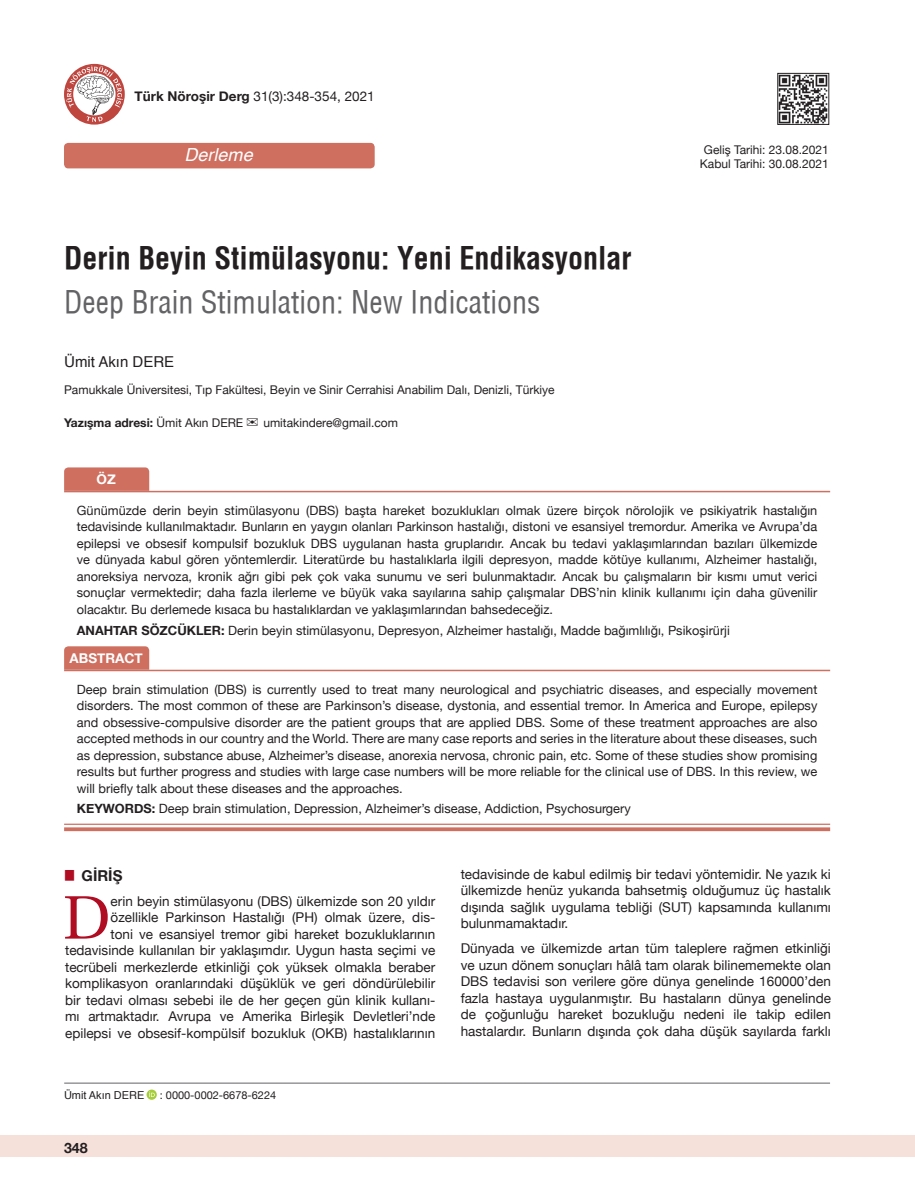
<style>
.page{position:relative;width:915px;height:1191px;background:#fff}
.page>*{position:absolute;margin:0;border:0;box-sizing:border-box;transform-origin:0 0}
.t1{font:61.2px "Utopia";color:#b00c22}
.t2{font:700 30px "Helvetica Condens";color:#231f20}
.t3{font:30px "Helvetica Condensed";color:#636366}
.t4{font:italic 18px "Helvetica";color:#fff}
.t5{font:15px "Helvetica";color:#231f20}
.t6{font:700 15px "Helvetica Neue";color:#231f20}
.t7{font:700 14.25px "Helvetica Neue";color:#231f20}
.t8{font:13.5px/16.5px "Helvetica Neue";color:#231f20;text-align:justify}
.t9{font:700 13.5px "Helvetica Neue";color:#fff}
.t10{font:12.75px/16.5px "Helvetica Neue";color:#231f20;text-align:justify}
.t11{font:12px/14.4px "Helvetica Neue";color:#231f20;text-align:center}
.t12{font:700 12px "Helvetica Neue";color:#231f20}
.t13{font:10.95px "Helvetica Neue";color:#231f20}
.t14{font:10.95px "Helvetica";color:#231f20}
.s1{font-weight:700}
.s2{font-weight:400}
</style>
<div class="page">
<div style="left:0;top:1135px;width:914px;height:22px;background:#f6e1da"></div>
<hr style="left:64px;top:1082px;width:765px;height:1px;background:#636366">
<svg style="left:146px;top:1089px;width:11px;height:10px"></svg>
<svg style="left:149px;top:1091px;width:6px;height:6px"></svg>
<img style="left:779px;top:75px;width:47px;height:48px">
<div style="left:777px;top:73px;width:51px;height:52px;border:1px solid #231f20"></div>
<div style="left:64px;top:143px;width:310px;height:25px;background:#ce6f60;border-radius:4px"></div>
<svg style="left:64px;top:64px;width:61px;height:61px"></svg>
<svg style="left:66px;top:66px;width:57px;height:56px"></svg>
<div style="left:64px;top:646px;width:85px;height:23px;background:#ce6f60"></div>
<hr style="left:64px;top:669px;width:765px;height:2px;background:#ce6f60">
<hr style="left:64px;top:823px;width:765px;height:2px;background:#ce6f60">
<svg style="left:64px;top:827px;width:765px;height:4px;background:#d27d6f"></svg>
<svg style="left:64px;top:467px;width:85px;height:24px;background:#cf7364"></svg>
<hr style="left:64px;top:491px;width:765px;height:1px;background:#ce6f60">
<p class="t8" style="left:134px;top:89px;width:241px"><span class="s1">Türk Nöroşir Derg</span> 31(3):348-354, 2021</p>
<h3 class="t4" style="left:184px;top:140px;width:70px">Derleme</h3>
<p class="t11" style="left:699px;top:143px;width:130px">Geliş Tarihi: 23.08.2021<br>Kabul Tarihi: 30.08.2021</p>
<h2 class="t2" style="left:64px;top:240px;width:568px">Derin Beyin Stimülasyonu: Yeni Endikasyonlar</h2>
<h2 class="t3" style="left:64px;top:283px;width:477px">Deep Brain Stimulation: New Indications</h2>
<p class="t5" style="left:64px;top:350px;width:112px">Ümit Akın DERE</p>
<p class="t11" style="left:64px;top:383px;width:492px">Pamukkale Üniversitesi, Tıp Fakültesi, Beyin ve Sinir Cerrahisi Anabilim Dalı, Denizli, Türkiye</p>
<p class="t12" style="left:64px;top:413px;width:181px">Yazışma adresi: <span class="s2">Ümit Akın DERE</span></p>
<p class="t11" style="left:263px;top:416px;width:136px">umitakindere@gmail.com</p>
<p class="t9" style="left:96px;top:469px;width:21px">ÖZ</p>
<p class="t10" style="left:77px;top:503px;width:741px">Günümüzde derin beyin stimülasyonu (DBS) başta hareket bozuklukları olmak üzere birçok nörolojik ve psikiyatrik hastalığın tedavisinde kullanılmaktadır. Bunların en yaygın olanları Parkinson hastalığı, distoni ve esansiyel tremordur. Amerika ve Avrupa’da epilepsi ve obsesif kompulsif bozukluk DBS uygulanan hasta gruplarıdır. Ancak bu tedavi yaklaşımlarından bazıları ülkemizde ve dünyada kabul gören yöntemlerdir. Literatürde bu hastalıklarla ilgili depresyon, madde kötüye kullanımı, Alzheimer hastalığı, anoreksiya nervoza, kronik ağrı gibi pek çok vaka sunumu ve seri bulunmaktadır. Ancak bu çalışmaların bir kısmı umut verici sonuçlar vermektedir; daha fazla ilerleme ve büyük vaka sayılarına sahip çalışmalar DBS’nin klinik kullanımı için daha güvenilir olacaktır. Bu derlemede kısaca bu hastalıklardan ve yaklaşımlarından bahsedeceğiz.</p>
<p class="t10" style="left:77px;top:622px;width:654px"><span class="s1">ANAHTAR SÖZCÜKLER:</span> Derin beyin stimülasyonu, Depresyon, Alzheimer hastalığı, Madde bağımlılığı, Psikoşirürji</p>
<p class="t9" style="left:70px;top:647px;width:75px">ABSTRACT</p>
<p class="t10" style="left:77px;top:681px;width:741px">Deep brain stimulation (DBS) is currently used to treat many neurological and psychiatric diseases, and especially movement disorders. The most common of these are Parkinson’s disease, dystonia, and essential tremor. In America and Europe, epilepsy and obsessive-compulsive disorder are the patient groups that are applied DBS. Some of these treatment approaches are also accepted methods in our country and the World. There are many case reports and series in the literature about these diseases, such as depression, substance abuse, Alzheimer’s disease, anorexia nervosa, chronic pain, etc. Some of these studies show promising results but further progress and studies with large case numbers will be more reliable for the clinical use of DBS. In this review, we will briefly talk about these diseases and the approaches.</p>
<p class="t10" style="left:77px;top:801px;width:555px"><span class="s1">KEYWORDS:</span> Deep brain stimulation, Depression, Alzheimer’s disease, Addiction, Psychosurgery</p>
<p class="t6" style="left:65px;top:863px;width:59px"><sup>█</sup> GIRIŞ</p>
<h1 class="t1" style="left:63px;top:882px;width:49px">D</h1>
<p class="t8" style="left:65px;top:893px;width:371px;text-align:right">erin beyin stimülasyonu (DBS) ülkemizde son 20 yıldır özellikle Parkinson Hastalığı (PH) olmak üzere, dis-<br>toni ve esansiyel tremor gibi hareket bozukluklarının tedavisinde kullanılan bir yaklaşımdır. Uygun hasta seçimi ve tecrübeli merkezlerde etkinliği çok yüksek olmakla beraber komplikasyon oranlarındaki düşüklük ve geri döndürülebilir bir tedavi olması sebebi ile de her geçen gün klinik kullanı&shy;mı artmaktadır. Avrupa ve Amerika Birleşik Devletleri’nde epilepsi ve obsesif-kompülsif bozukluk (OKB) hastalıklarının</p>
<p class="t14" style="left:64px;top:1086px;width:82px">Ümit Akın DERE</p>
<p class="t13" style="left:160px;top:1087px;width:118px">: 0000-0002-6678-6224</p>
<p class="t7" style="left:64px;top:1137px;width:25px">348</p>
<p class="t8" style="left:460px;top:866px;width:371px">tedavisinde de kabul edilmiş bir tedavi yöntemidir. Ne yazık ki ülkemizde henüz yukarıda bahsetmiş olduğumuz üç hastalık dışında sağlık uygulama tebliği (SUT) kapsamında kullanımı bulunmamaktadır.</p>
<p class="t8" style="left:460px;top:941px;width:371px">Dünyada ve ülkemizde artan tüm taleplere rağmen etkinliği ve uzun dönem sonuçları hâlâ tam olarak bilinememekte olan DBS tedavisi son verilere göre dünya genelinde 160000’den fazla hastaya uygulanmıştır. Bu hastaların dünya genelinde de çoğunluğu hareket bozukluğu nedeni ile takip edilen hastalardır. Bunların dışında çok daha düşük sayılarda farklı</p>
</div>
